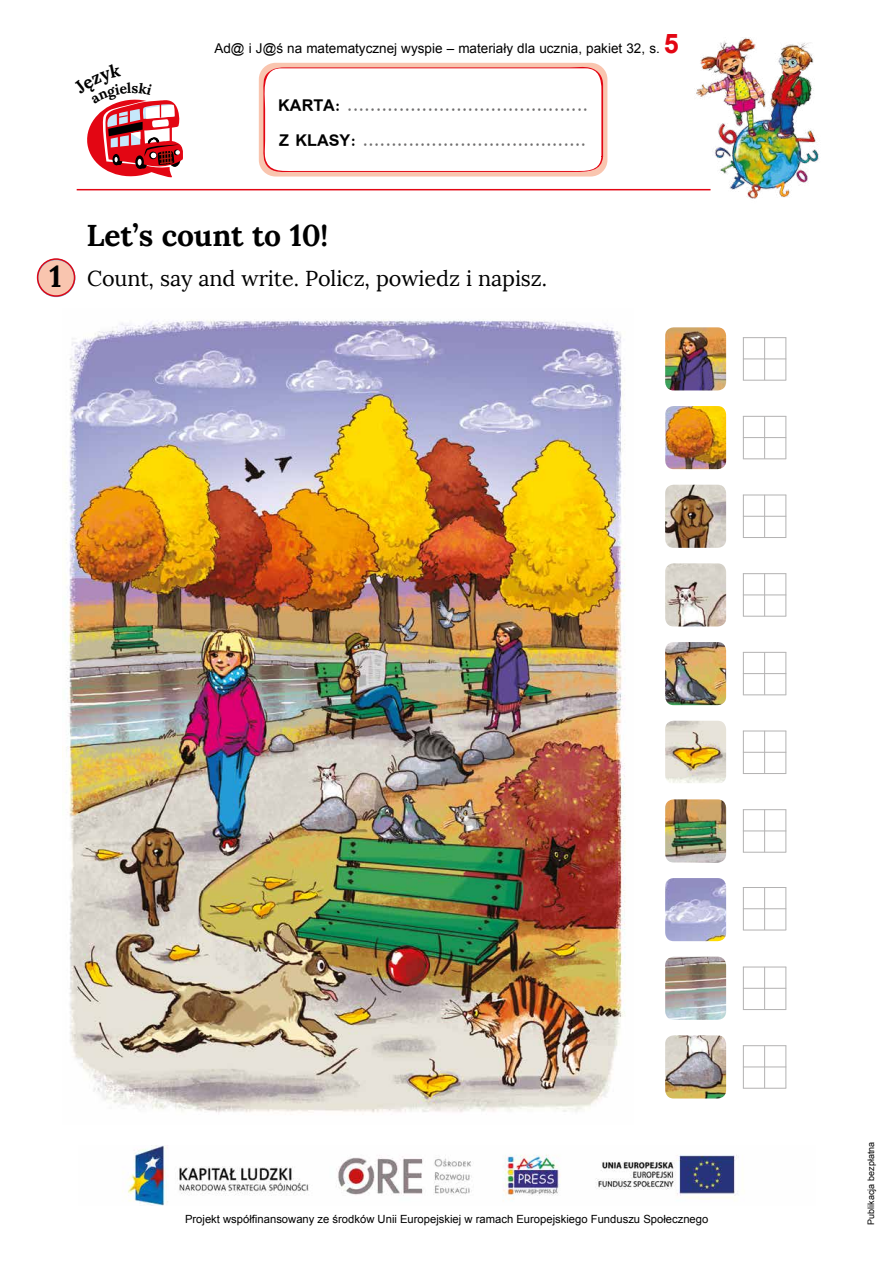
<style>
.page{position:relative;width:893px;height:1263px;background:#fff}
.page>*{position:absolute;margin:0;border:0;box-sizing:border-box;transform-origin:0 0}
.t1{font:700 30px "Lora";letter-spacing:-.005em;color:#000}
.t2{font:21.6px "Lora";letter-spacing:-.005em;color:#000}
.t3{font:700 18px/35.2px "Simplified Arabic";color:#706f6f}
.t4{font:13.5px "Arial";color:#000}
.t5{font:11.25px "Arial";color:#000}
.t6{font:9px "Arial";color:#000}
.s1{font-weight:700;font-size:27px;color:#e30613}
.s2{color:#000}
</style>
<div class="page">
<img style="left:122px;top:1145px;width:616px;height:61px">
<hr style="left:77px;top:189px;width:633px;height:1px;background:#e30613">
<div style="left:259px;top:63px;width:348px;height:114px;background:#f9c5af;border-radius:17px"></div>
<svg style="left:260px;top:66px;width:343px;height:107px;background:#fef6f5"></svg>
<img style="left:694px;top:38px;width:125px;height:161px">
<img style="left:62px;top:319px;width:564px;height:794px">
<svg style="left:37px;top:258px;width:38px;height:39px"></svg>
<img style="left:665px;top:327px;width:61px;height:63px">
<img style="left:665px;top:406px;width:61px;height:63px">
<img style="left:665px;top:485px;width:61px;height:63px">
<img style="left:665px;top:563px;width:61px;height:63px">
<img style="left:665px;top:642px;width:61px;height:63px">
<img style="left:665px;top:721px;width:61px;height:62px">
<img style="left:665px;top:799px;width:61px;height:63px">
<img style="left:665px;top:878px;width:61px;height:63px">
<img style="left:665px;top:957px;width:61px;height:63px">
<img style="left:665px;top:1035px;width:61px;height:63px">
<hr style="left:743px;top:337px;width:1px;height:43px;background:#b3b2b2">
<hr style="left:764px;top:337px;width:1px;height:43px;background:#b3b2b2">
<hr style="left:785px;top:337px;width:1px;height:43px;background:#b3b2b2">
<hr style="left:743px;top:358px;width:43px;height:1px;background:#b3b2b2">
<hr style="left:743px;top:337px;width:43px;height:1px;background:#b3b2b2">
<hr style="left:743px;top:380px;width:43px;height:1px;background:#b3b2b2">
<hr style="left:743px;top:416px;width:1px;height:43px;background:#b3b2b2">
<hr style="left:764px;top:416px;width:1px;height:43px;background:#b3b2b2">
<hr style="left:785px;top:416px;width:1px;height:43px;background:#b3b2b2">
<hr style="left:743px;top:437px;width:43px;height:1px;background:#b3b2b2">
<hr style="left:743px;top:416px;width:43px;height:1px;background:#b3b2b2">
<hr style="left:743px;top:458px;width:43px;height:1px;background:#b3b2b2">
<hr style="left:743px;top:495px;width:1px;height:42px;background:#b3b2b2">
<hr style="left:764px;top:495px;width:1px;height:42px;background:#b3b2b2">
<hr style="left:785px;top:495px;width:1px;height:42px;background:#b3b2b2">
<hr style="left:743px;top:516px;width:43px;height:1px;background:#b3b2b2">
<hr style="left:743px;top:494px;width:43px;height:1px;background:#b3b2b2">
<hr style="left:743px;top:537px;width:43px;height:1px;background:#b3b2b2">
<hr style="left:743px;top:573px;width:1px;height:43px;background:#b3b2b2">
<hr style="left:764px;top:573px;width:1px;height:43px;background:#b3b2b2">
<hr style="left:785px;top:573px;width:1px;height:43px;background:#b3b2b2">
<hr style="left:743px;top:594px;width:43px;height:1px;background:#b3b2b2">
<hr style="left:743px;top:573px;width:43px;height:1px;background:#b3b2b2">
<hr style="left:743px;top:616px;width:43px;height:1px;background:#b3b2b2">
<hr style="left:743px;top:652px;width:1px;height:43px;background:#b3b2b2">
<hr style="left:764px;top:652px;width:1px;height:43px;background:#b3b2b2">
<hr style="left:785px;top:652px;width:1px;height:43px;background:#b3b2b2">
<hr style="left:743px;top:673px;width:43px;height:1px;background:#b3b2b2">
<hr style="left:743px;top:652px;width:43px;height:1px;background:#b3b2b2">
<hr style="left:743px;top:694px;width:43px;height:1px;background:#b3b2b2">
<hr style="left:743px;top:731px;width:1px;height:42px;background:#b3b2b2">
<hr style="left:764px;top:731px;width:1px;height:42px;background:#b3b2b2">
<hr style="left:785px;top:731px;width:1px;height:42px;background:#b3b2b2">
<hr style="left:743px;top:752px;width:43px;height:1px;background:#b3b2b2">
<hr style="left:743px;top:730px;width:43px;height:1px;background:#b3b2b2">
<hr style="left:743px;top:773px;width:43px;height:1px;background:#b3b2b2">
<hr style="left:743px;top:809px;width:1px;height:43px;background:#b3b2b2">
<hr style="left:764px;top:809px;width:1px;height:43px;background:#b3b2b2">
<hr style="left:785px;top:809px;width:1px;height:43px;background:#b3b2b2">
<hr style="left:743px;top:830px;width:43px;height:1px;background:#b3b2b2">
<hr style="left:743px;top:809px;width:43px;height:1px;background:#b3b2b2">
<hr style="left:743px;top:852px;width:43px;height:1px;background:#b3b2b2">
<hr style="left:743px;top:887px;width:1px;height:43px;background:#b3b2b2">
<hr style="left:764px;top:887px;width:1px;height:43px;background:#b3b2b2">
<hr style="left:785px;top:887px;width:1px;height:43px;background:#b3b2b2">
<hr style="left:743px;top:908px;width:43px;height:1px;background:#b3b2b2">
<hr style="left:743px;top:887px;width:43px;height:1px;background:#b3b2b2">
<hr style="left:743px;top:929px;width:43px;height:1px;background:#b3b2b2">
<hr style="left:743px;top:967px;width:1px;height:42px;background:#b3b2b2">
<hr style="left:764px;top:967px;width:1px;height:42px;background:#b3b2b2">
<hr style="left:785px;top:967px;width:1px;height:42px;background:#b3b2b2">
<hr style="left:743px;top:988px;width:43px;height:1px;background:#b3b2b2">
<hr style="left:743px;top:966px;width:43px;height:1px;background:#b3b2b2">
<hr style="left:743px;top:1009px;width:43px;height:1px;background:#b3b2b2">
<hr style="left:743px;top:1045px;width:1px;height:43px;background:#b3b2b2">
<hr style="left:764px;top:1045px;width:1px;height:43px;background:#b3b2b2">
<hr style="left:785px;top:1045px;width:1px;height:43px;background:#b3b2b2">
<hr style="left:743px;top:1066px;width:43px;height:1px;background:#b3b2b2">
<hr style="left:743px;top:1045px;width:43px;height:1px;background:#b3b2b2">
<hr style="left:743px;top:1088px;width:43px;height:1px;background:#b3b2b2">
<svg style="left:87px;top:99px;width:96px;height:79px"></svg>
<p class="t4" style="left:214px;top:39px;width:466px">Ad@ i J@ś na matematycznej wyspie – materiały dla ucznia, pakiet 32, s. <span class="s1">5</span></p>
<p class="t3" style="left:278px;top:88px;width:311px"><span class="s2">KARTA:</span> ..........................................<br><span class="s2">Z KLASY:</span> .......................................</p>
<h1 class="t1" style="left:50px;top:257px;width:14px">1</h1>
<h1 class="t1" style="left:86px;top:216px;width:243px">Let’s count to 10!</h1>
<p class="t2" style="left:87px;top:265px;width:462px">Count, say and write. Policz, powiedz i napisz.</p>
<p class="t5" style="left:185px;top:1211px;width:525px">Projekt współfinansowany ze środków Unii Europejskiej w ramach Europejskiego Funduszu Społecznego</p>
<p class="t6" style="left:865px;top:1224px;width:84px;rotate:-90deg">Publikacja bezpłatna</p>
</div>
